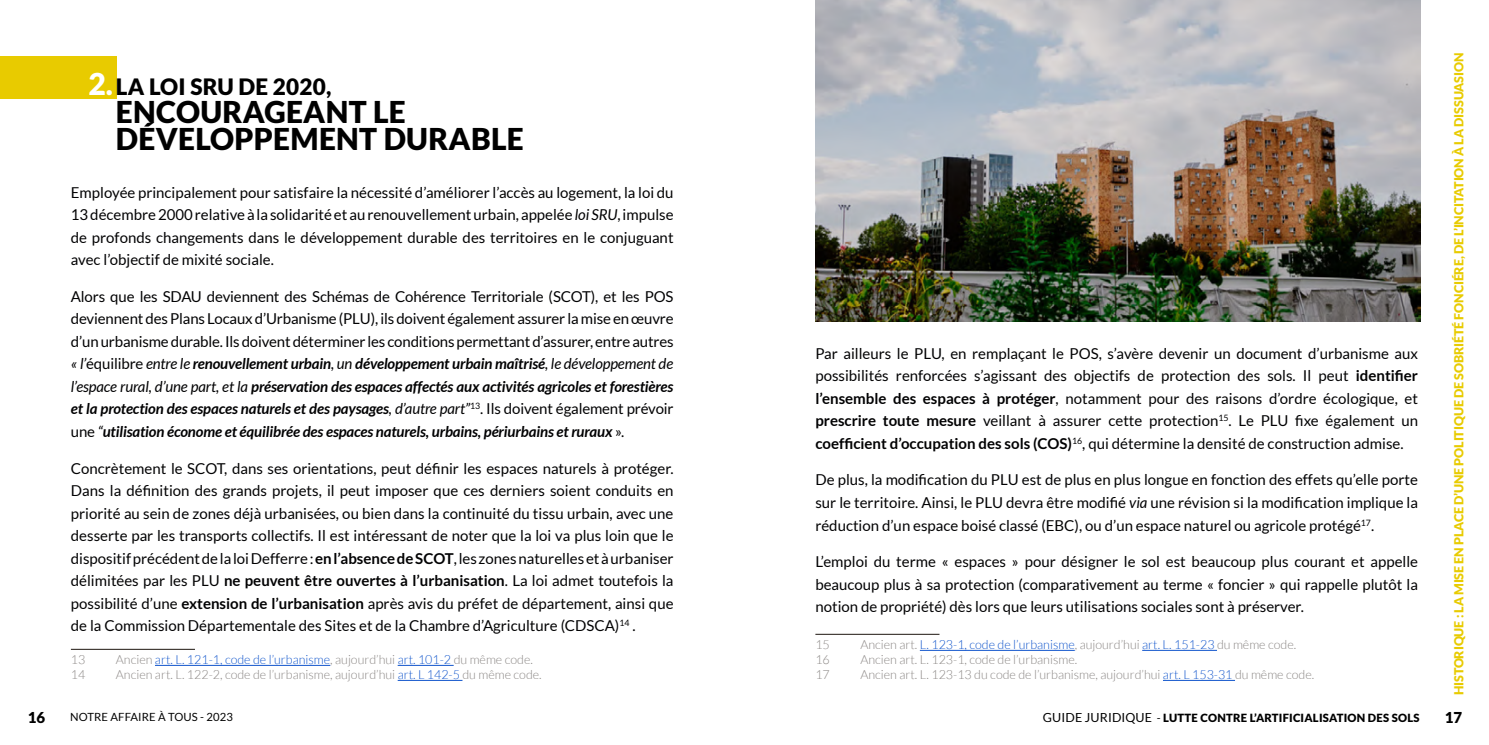
<style>
.page{position:relative;width:1489px;height:745px;background:#fff}
.page>*{position:absolute;margin:0;border:0;box-sizing:border-box;transform-origin:0 0}
.t1{font:900 30px/27.5px "Lato";letter-spacing:.01em;color:#000}
.t2{font:900 22.5px "Lato";letter-spacing:.01em;color:#000}
.t3{font:15px/22.5px "Lato";color:#020203;text-align:justify}
.t4{font:900 15px "Lato";color:#000}
.t5{font:300 12.5px "Lato";color:#8a8684}
.t6{font:300 12.5px "Lato";color:#15c}
.t7{font:900 12.5px "Lato";letter-spacing:-.01em;color:#e8cb00}
.t8{font:900 11.25px "Lato";letter-spacing:.02em;color:#000}
.t9{font:11.25px "Lato";letter-spacing:.01em;color:#000}
.s1{font-size:30px;color:#fff}
.s2{font-style:italic}
.s3{font-weight:700;font-style:italic}
.s4{font-weight:700}
.s5{color:#8a8684}
.s6{color:#15c}
.s7{font-weight:400;font-size:12.5px}
.s8{font-weight:400}
</style>
<div class="page">
<div style="left:0;top:56px;width:117px;height:42px;background:#e8cb00"></div>
<hr style="left:71px;top:648px;width:124px;height:1px;background:#1d160f">
<hr style="left:155px;top:664px;width:175px;height:1px;background:#15c">
<hr style="left:397px;top:664px;width:56px;height:1px;background:#15c">
<hr style="left:397px;top:679px;width:65px;height:1px;background:#15c">
<hr style="left:815px;top:633px;width:124px;height:1px;background:#1d160f">
<hr style="left:919px;top:649px;width:155px;height:1px;background:#15c">
<hr style="left:1142px;top:649px;width:74px;height:1px;background:#15c">
<hr style="left:1162px;top:679px;width:72px;height:1px;background:#15c">
<img style="left:815px;top:0;width:604px;height:321px">
<h2 class="t2" style="left:89px;top:74px;width:244px"><span class="s1">2.</span> LA LOI SRU DE 2020,</h2>
<h1 class="t1" style="left:116px;top:97px;width:409px">ENCOURAGEANT LE<br>DÉVELOPPEMENT DURABLE</h1>
<p class="t3" style="left:71px;top:181px;width:604px">Employée principalement pour satisfaire la nécessité d’améliorer l’accès au logement, la loi du 13 décembre 2000 relative à la solidarité et au renouvellement urbain, appelée <span class="s2">loi SRU</span>, impulse de profonds changements dans le développement durable des territoires en le conjuguant avec l’objectif de mixité sociale.</p>
<p class="t3" style="left:71px;top:285px;width:604px">Alors que les SDAU deviennent des Schémas de Cohérence Territoriale (SCOT), et les POS deviennent des Plans Locaux d’Urbanisme (PLU), ils doivent également assurer la mise en œuvre d’un urbanisme durable. Ils doivent déterminer les conditions permettant d’assurer, entre autres <span class="s2">« l’</span>équilibre <span class="s2">entre le</span> <span class="s3">renouvellement urbain</span><span class="s2">, un</span> <span class="s3">développement urbain maîtrisé</span><span class="s2">, le développement de l’espace rural, d’une part, et la</span> <span class="s3">préservation des espaces affectés aux activités agricoles et forestières et la protection des espaces naturels et des paysages</span><span class="s2">, d’autre part”</span><sup>13</sup>. Ils doivent également prévoir une <span class="s2">“</span><span class="s3">utilisation économe et équilibrée des espaces naturels, urbains, périurbains et ruraux</span> ».</p>
<p class="t3" style="left:71px;top:456px;width:604px">Concrètement le SCOT, dans ses orientations, peut définir les espaces naturels à protéger.<br>Dans la définition des grands projets, il peut imposer que ces derniers soient conduits en priorité au sein de zones déjà urbanisées, ou bien dans la continuité du tissu urbain, avec une desserte par les transports collectifs. Il est intéressant de noter que la loi va plus loin que le dispositif précédent de la loi Defferre : <span class="s4">en l’absence de SCOT</span>, les zones naturelles et à urbaniser délimitées par les PLU <span class="s4">ne peuvent être ouvertes à l’urbanisation</span>. La loi admet toutefois la possibilité d’une <span class="s4">extension de l’urbanisation</span> après avis du préfet de département, ainsi que de la Commission Départementale des Sites et de la Chambre d’Agriculture (CDSCA)<sup>14</sup> .</p>
<p class="t5" style="left:71px;top:652px;width:16px">13</p>
<p class="t6" style="left:116px;top:652px;width:418px"><span class="s5">Ancien</span> art. L. 121-1, code de l’urbanisme<span class="s5">, aujourd’hui</span> art. 101-2 <span class="s5">du même code.</span></p>
<p class="t5" style="left:71px;top:667px;width:16px">14</p>
<p class="t5" style="left:116px;top:667px;width:427px">Ancien art. L. 122-2, code de l’urbanisme, aujourd’hui <span class="s6">art. L 142-5</span> du même code.</p>
<p class="t3" style="left:815px;top:341px;width:604px">Par ailleurs le PLU, en remplaçant le POS, s’avère devenir un document d’urbanisme aux possibilités renforcées s’agissant des objectifs de protection des sols. Il peut <span class="s4">identifier l’ensemble des espaces à protéger</span>, notamment pour des raisons d’ordre écologique, et <span class="s4">prescrire toute mesure</span> veillant à assurer cette protection<sup>15</sup>. Le PLU fixe également un <span class="s4">coefficient d’occupation des sols (COS)</span><sup>16</sup>, qui détermine la densité de construction admise.</p>
<p class="t3" style="left:815px;top:468px;width:604px">De plus, la modification du PLU est de plus en plus longue en fonction des effets qu’elle porte sur le territoire. Ainsi, le PLU devra être modifié <span class="s2">via</span> une révision si la modification implique la réduction d’un espace boisé classé (EBC), ou d’un espace naturel ou agricole protégé<sup>17</sup>.</p>
<p class="t3" style="left:815px;top:550px;width:604px">L’emploi du terme « espaces » pour désigner le sol est beaucoup plus courant et appelle beaucoup plus à sa protection (comparativement au terme « foncier » qui rappelle plutôt la notion de propriété) dès lors que leurs utilisations sociales sont à préserver.</p>
<p class="t5" style="left:815px;top:637px;width:16px">15</p>
<p class="t6" style="left:860px;top:637px;width:437px"><span class="s5">Ancien art.</span> L. 123-1, code de l’urbanisme<span class="s5">, aujourd’hui</span> art. L. 151-23 <span class="s5">du même code.</span></p>
<p class="t5" style="left:815px;top:652px;width:16px">16</p>
<p class="t5" style="left:860px;top:652px;width:218px">Ancien art. L. 123-1, code de l’urbanisme.</p>
<p class="t5" style="left:815px;top:667px;width:16px">17</p>
<p class="t5" style="left:860px;top:667px;width:455px">Ancien art. L. 123-13 du code de l’urbanisme, aujourd’hui <span class="s6">art. L 153-31</span> du même code.</p>
<p class="t7" style="left:1451px;top:694px;width:643px;rotate:-90deg">HISTORIQUE : LA MISE EN PLACE D’UNE POLITIQUE DE SOBRIÉTÉ FONCIÉRE, DE L’INCITATION À LA DISSUASION</p>
<p class="t4" style="left:28px;top:707px;width:19px">16</p>
<p class="t9" style="left:70px;top:710px;width:164px">NOTRE AFFAIRE À TOUS - 2023</p>
<p class="t8" style="left:1042px;top:711px;width:378px"><span class="s7">GUIDE JURIDIQUE</span> <span class="s8">-</span> LUTTE CONTRE L’ARTIFICIALISATION DES SOLS</p>
<p class="t4" style="left:1444px;top:707px;width:19px">17</p>
</div>
